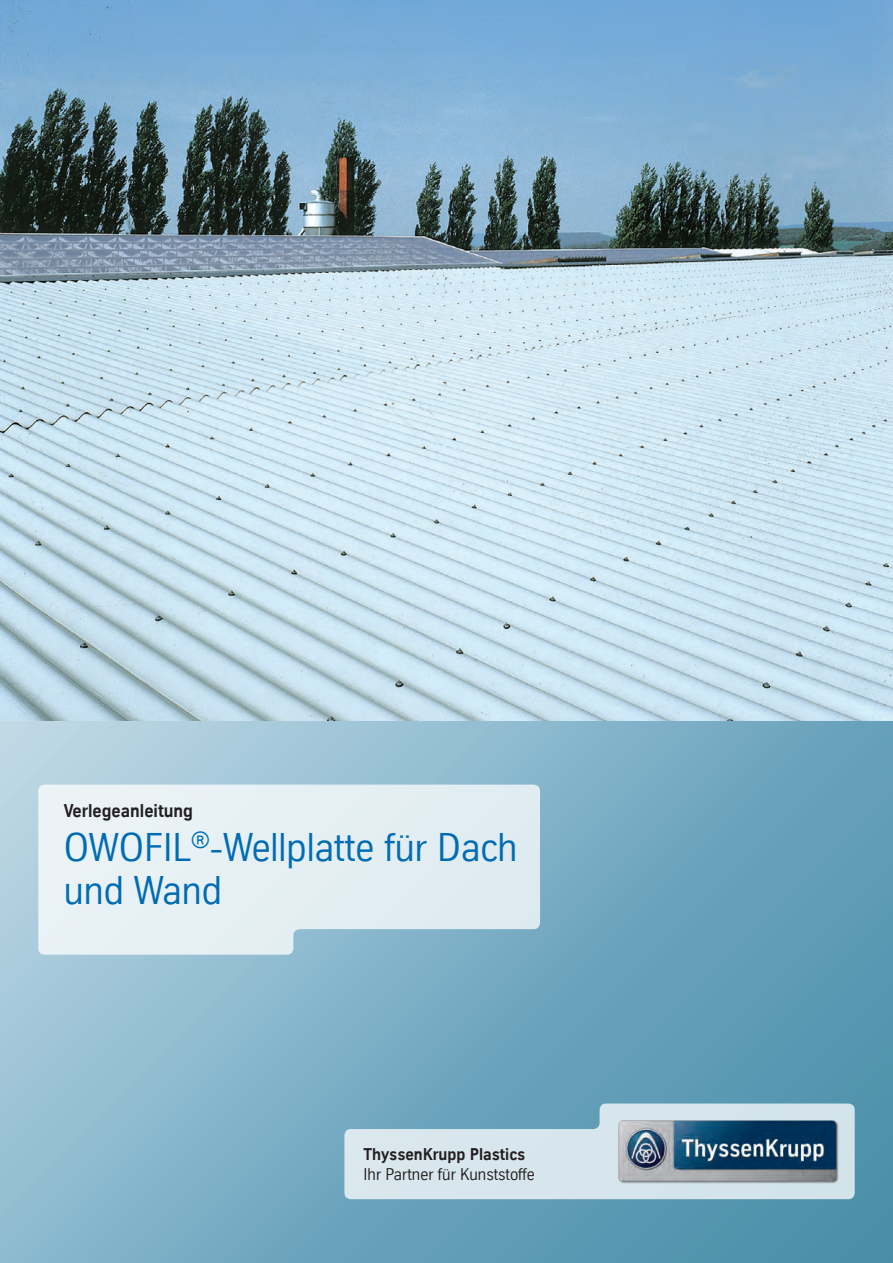
<style>
.page{position:relative;width:893px;height:1263px;background:#fff}
.page>*{position:absolute;margin:0;border:0;box-sizing:border-box;transform-origin:0 0}
.t1{font:39px/43.5px "TK Type";color:#006cb3}
.t2{font:700 18px "TK Type";color:#231f20}
.t3{font:16.5px "TK Type";color:#231f20}
.t4{font:700 16.5px "TK Type";color:#231f20}
</style>
<div class="page">
<svg style="left:0;top:721px;width:893px;height:542px;background:#79acc3"></svg>
<svg style="left:38px;top:784px;width:502px;height:171px;background:#ddeaf0"></svg>
<svg style="left:344px;top:1103px;width:511px;height:96px;background:#c0d8e2"></svg>
<img style="left:617px;top:1119px;width:223px;height:65px">
<img style="left:0;top:0;width:893px;height:721px">
<p class="t2" style="left:64px;top:801px;width:131px">Verlegeanleitung</p>
<p class="t1" style="left:64px;top:825px;width:455px">OWOFIL<sup>®</sup>-Wellplatte für Dach und Wand</p>
<p class="t4" style="left:364px;top:1145px;width:163px">ThyssenKrupp Plastics</p>
<p class="t3" style="left:364px;top:1165px;width:173px">Ihr Partner für Kunststoffe</p>
</div>
